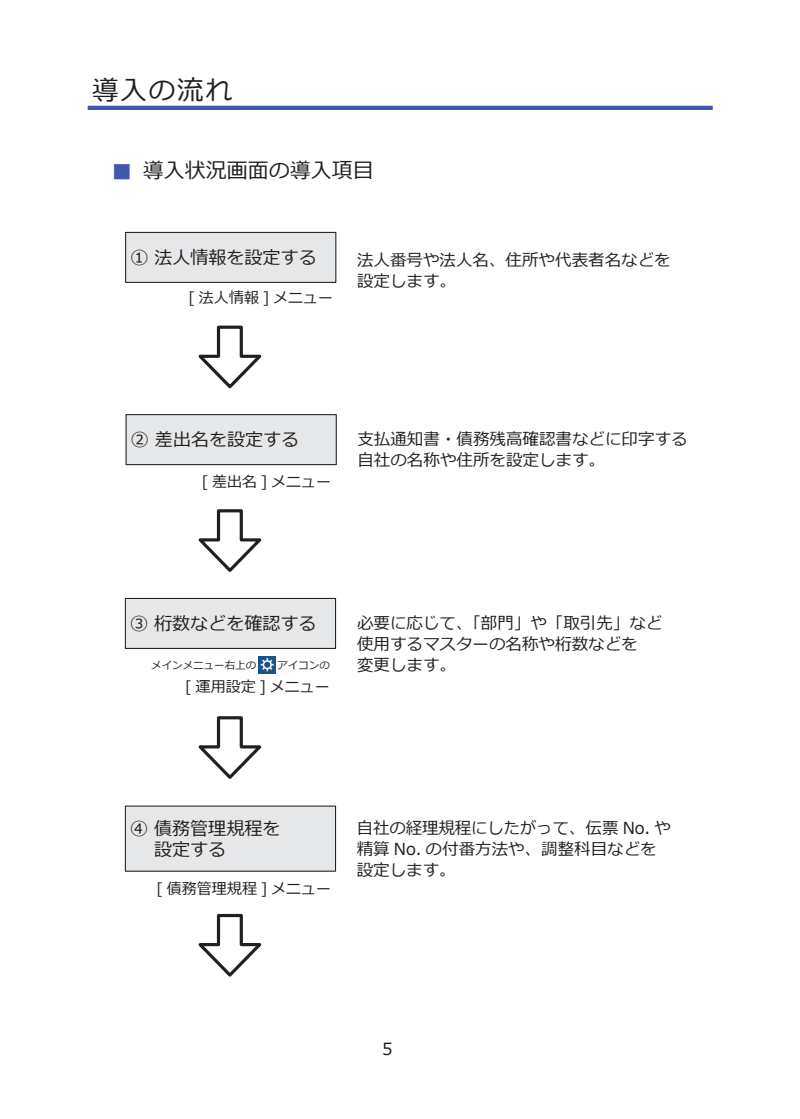
<style>
.page{position:relative;width:800px;height:1119px;background:#fff}
.page>*{position:absolute;margin:0;border:0;box-sizing:border-box;transform-origin:0 0}
.見出し２{font:27px "Meiryo";letter-spacing:.05em;color:#231f20}
.見出し３{font:21px "Meiryo";color:#231f20}
.流れ図スタイル{font:18px/21.3px "Meiryo";color:#231f20}
.t1{font:16.8px "Meiryo";color:#231f20}
.本文スタイル{font:16.5px/21.3px "Meiryo";color:#231f20}
.メニュー名スタイル{font:15px "Meiryo";color:#231f20}
.メニュー名スタイル-2{font:10.5px "Meiryo";color:#231f20}
.s1{font-size:27px;color:#3f5aa8}
</style>
<div class="page">
<svg style="left:198px;top:913px;width:64px;height:64px"></svg>
<div style="left:125px;top:598px;width:210px;height:50px;background:#e6e7e9"></div>
<div style="left:125px;top:598px;width:211px;height:51px;border:1px solid #231f20"></div>
<svg style="left:198px;top:716px;width:64px;height:63px"></svg>
<img style="left:258px;top:656px;width:17px;height:17px">
<div style="left:125px;top:806px;width:210px;height:65px;background:#e6e7e9"></div>
<svg style="left:198px;top:325px;width:64px;height:64px"></svg>
<div style="left:126px;top:232px;width:210px;height:50px;background:#e6e7e9"></div>
<div style="left:125px;top:232px;width:211px;height:51px;border:1px solid #231f20"></div>
<div style="left:126px;top:414px;width:210px;height:50px;background:#e6e7e9"></div>
<div style="left:125px;top:414px;width:212px;height:51px;border:1px solid #231f20"></div>
<svg style="left:198px;top:509px;width:64px;height:63px"></svg>
<hr style="left:88px;top:106px;width:624px;height:4px;background:#3f5aa8">
<p class="見出し２" style="left:92px;top:72px;width:142px">導入の流れ</p>
<p class="見出し３" style="left:108px;top:156px;width:267px"><span class="s1">■</span> 導入状況画面の導入項目</p>
<p class="流れ図スタイル" style="left:130px;top:248px;width:188px">① 法人情報を設定する</p>
<p class="本文スタイル" style="left:357px;top:250px;width:315px">法人番号や法人名、住所や代表者名などを設定します。</p>
<p class="メニュー名スタイル" style="left:188px;top:287px;width:146px">[ 法人情報 ] メニュー</p>
<p class="流れ図スタイル" style="left:131px;top:430px;width:170px">② 差出名を設定する</p>
<p class="本文スタイル" style="left:357px;top:428px;width:331px">支払通知書・債務残高確認書などに印字する</p>
<p class="本文スタイル" style="left:357px;top:450px;width:249px">自社の名称や住所を設定します。</p>
<p class="メニュー名スタイル" style="left:202px;top:470px;width:131px">[ 差出名 ] メニュー</p>
<p class="流れ図スタイル" style="left:130px;top:614px;width:188px">③ 桁数などを確認する</p>
<p class="本文スタイル" style="left:357px;top:612px;width:307px">必要に応じて、「部門」や「取引先」など使用するマスターの名称や桁数などを</p>
<p class="メニュー名スタイル-2" style="left:151px;top:658px;width:180px">メインメニュー右上の　　アイコンの</p>
<p class="本文スタイル" style="left:357px;top:655px;width:100px">変更します。</p>
<p class="メニュー名スタイル" style="left:185px;top:676px;width:146px">[ 運用設定 ] メニュー</p>
<p class="流れ図スタイル" style="left:130px;top:818px;width:152px">④ 債務管理規程を　 設定する</p>
<p class="メニュー名スタイル" style="left:156px;top:878px;width:176px">[ 債務管理規程 ] メニュー</p>
<p class="本文スタイル" style="left:356px;top:817px;width:316px">自社の経理規程にしたがって、伝票 No. や</p>
<p class="本文スタイル" style="left:356px;top:839px;width:301px">精算 No. の付番方法や、調整科目などを</p>
<p class="本文スタイル" style="left:356px;top:860px;width:100px">設定します。</p>
<p class="t1" style="left:382px;top:1037px;width:12px">5</p>
</div>
